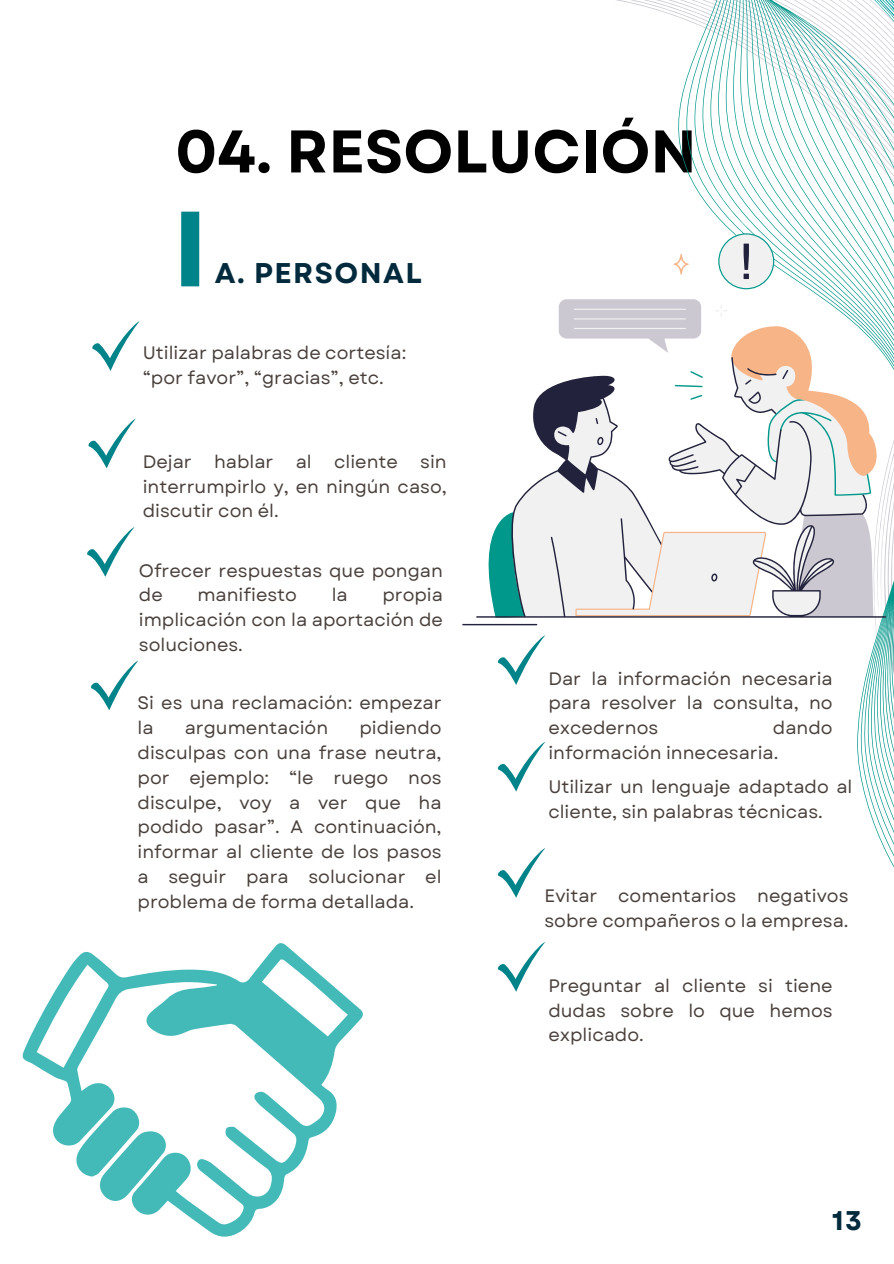
<style>
.page{position:relative;width:894px;height:1264px;background:#fff}
.page>*{position:absolute;margin:0;border:0;box-sizing:border-box;transform-origin:0 0}
.t1{font:700 60px "Garet";color:#000}
.t2{font:700 28.5px "Garet";letter-spacing:.05em;color:#022a3d}
.t3{font:700 27px "Garet";color:#022a3d}
.t4{font:18px/24.8px "Garet";color:#49403c}
</style>
<div class="page">
<svg style="left:22px;top:943px;width:341px;height:293px"></svg>
<svg style="left:72px;top:1105px;width:94px;height:98px"></svg>
<svg style="left:462px;top:0;width:431px;height:866px"></svg>
<svg style="left:472px;top:233px;width:398px;height:10px"></svg>
<svg style="left:462px;top:243px;width:423px;height:382px"></svg>
<svg style="left:92px;top:321px;width:48px;height:49px"></svg>
<svg style="left:88px;top:418px;width:48px;height:50px"></svg>
<svg style="left:91px;top:660px;width:47px;height:50px"></svg>
<svg style="left:87px;top:527px;width:48px;height:49px"></svg>
<svg style="left:496px;top:631px;width:52px;height:53px"></svg>
<svg style="left:496px;top:738px;width:52px;height:53px"></svg>
<svg style="left:497px;top:942px;width:48px;height:49px"></svg>
<svg style="left:496px;top:844px;width:52px;height:53px"></svg>
<div style="left:181px;top:212px;width:18px;height:74px;background:#008389"></div>
<p class="t1" style="left:175px;top:108px;width:523px">04. RESOLUCIÓN</p>
<p class="t2" style="left:215px;top:252px;width:208px">A. PERSONAL</p>
<p class="t4" style="left:143px;top:341px;width:265px">Utilizar palabras de cortesía: “por favor”, “gracias”, etc.</p>
<p class="t4" style="left:143px;top:449px;width:305px;text-align:justify">Dejar hablar al cliente sin interrumpirlo y, en ningún caso, discutir con él.</p>
<p class="t4" style="left:139px;top:558px;width:305px">Ofrecer respuestas que pongan de</p>
<p class="t4" style="left:197px;top:583px;width:101px">manifiesto</p>
<p class="t4" style="left:331px;top:583px;width:18px">la</p>
<p class="t4" style="left:139px;top:583px;width:305px;text-align:justify;text-indent:243px">propia implicación con la aportación de soluciones.</p>
<p class="t4" style="left:137px;top:691px;width:305px">Si es una reclamación: empezar la</p>
<p class="t4" style="left:185px;top:715px;width:145px">argumentación</p>
<p class="t4" style="left:137px;top:715px;width:305px;text-align:justify;text-indent:222px">pidiendo disculpas con una frase neutra, por ejemplo: “le ruego nos disculpe, voy a ver que ha podido pasar”. A continuación, informar al cliente de los pasos a seguir para solucionar el problema de forma detallada.</p>
<h1 class="t4" style="left:548px;top:666px;width:286px;text-align:justify">Dar la información necesaria para resolver la consulta, no excedernos</h1>
<h1 class="t4" style="left:548px;top:715px;width:286px;text-indent:224px">dando información innecesaria.</h1>
<h2 class="t4" style="left:548px;top:774px;width:305px">Utilizar un lenguaje adaptado al cliente, sin palabras técnicas.</h2>
<p class="t4" style="left:544px;top:883px;width:305px">Evitar comentarios negativos sobre compañeros o la empresa.</p>
<p class="t4" style="left:548px;top:973px;width:286px;text-align:justify">Preguntar al cliente si tiene dudas sobre lo que hemos explicado.</p>
<p class="t3" style="left:831px;top:1200px;width:31px">13</p>
</div>
